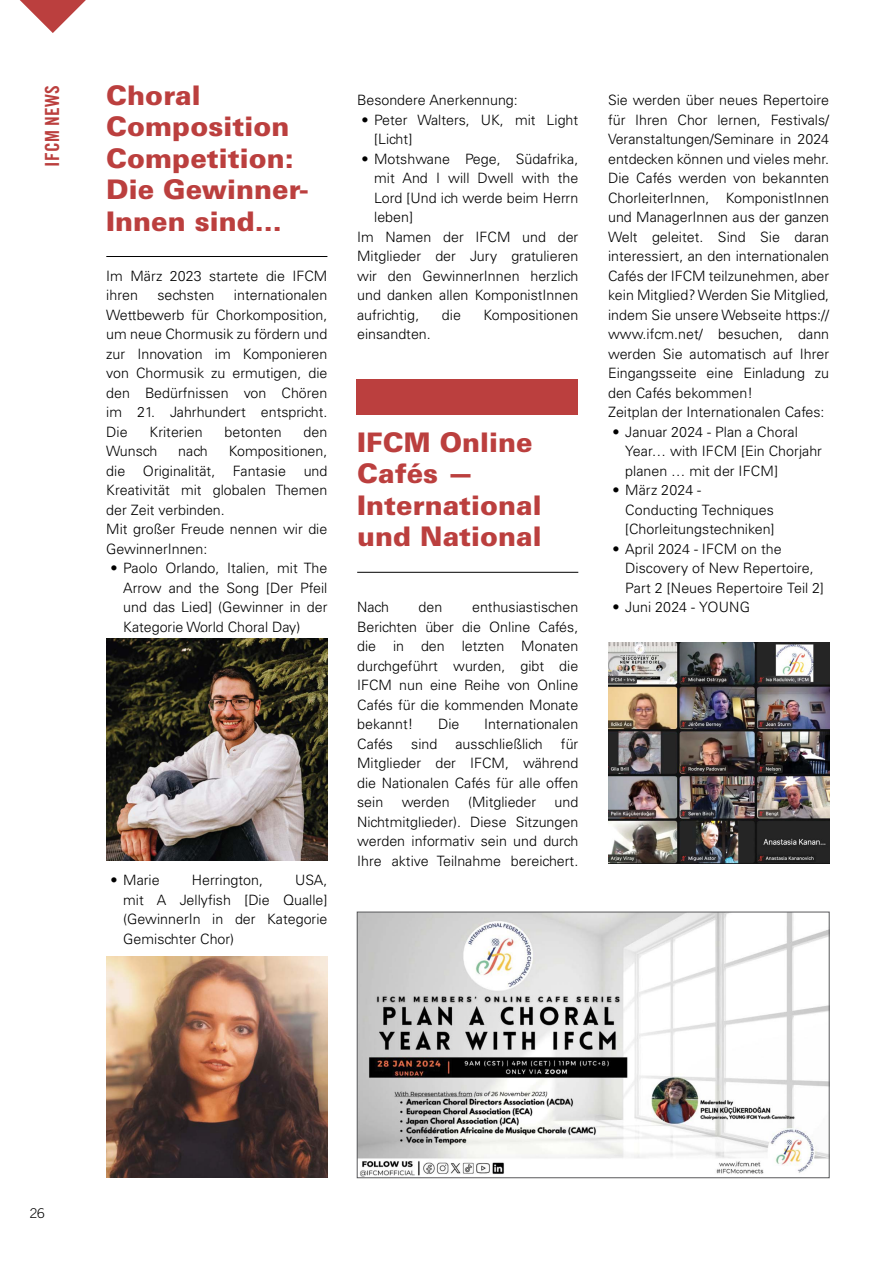
<style>
.page{position:relative;width:893px;height:1263px;background:#fff}
.page>*{position:absolute;margin:0;border:0;box-sizing:border-box;transform-origin:0 0}
.t1{font:900 27px/31.5px "Univers LT Std";color:#bb3f3e}
.t2{font:19.5px "Trade Gothic LT Std Bd Cn 20";letter-spacing:.01em;color:#bb3f3e}
.t3{font:300 14.25px/19.5px "Univers LT Std";color:#000}
.t4{font:300 13.5px "Trade Gothic LT Std";color:#000}
</style>
<div class="page">
<hr style="left:106px;top:256px;width:221px;height:1px;background:#000">
<svg style="left:20px;top:0;width:66px;height:33px"></svg>
<img style="left:359px;top:914px;width:468px;height:262px">
<div style="left:357px;top:912px;width:472px;height:266px;border:1px solid #58595b"></div>
<hr style="left:357px;top:572px;width:221px;height:1px;background:#000">
<div style="left:357px;top:379px;width:221px;height:36px;background:#bb3f3e"></div>
<img style="left:106px;top:639px;width:221px;height:221px">
<img style="left:106px;top:956px;width:221px;height:221px">
<img style="left:608px;top:642px;width:221px;height:222px">
<h1 class="t1" style="left:106px;top:79px;width:204px">Choral<br>Composition<br>Competition:<br>Die Gewinner-<br>Innen sind…</h1>
<p class="t3" style="left:106px;top:266px;width:223px">Im März 2023 startete die IFCM ihren</p>
<h2 class="t2" style="left:40px;top:167px;width:83px;rotate:-90deg">IFCM NEWS</h2>
<p class="t3" style="left:357px;top:90px;width:162px">Besondere Anerkennung:</p>
<p class="t3" style="left:374px;top:110px;width:206px;text-indent:-13px">• Peter Walters, UK, mit Light [Licht]</p>
<p class="t3" style="left:361px;top:149px;width:218px">• Motshwane Pege, Südafrika,</p>
<p class="t3" style="left:374px;top:168px;width:206px">mit And I will Dwell with the</p>
<p class="t3" style="left:374px;top:188px;width:206px">Lord [Und ich werde beim Herrn</p>
<p class="t3" style="left:374px;top:207px;width:40px">leben]</p>
<p class="t3" style="left:357px;top:227px;width:223px">Im Namen der IFCM und der</p>
<p class="t3" style="left:357px;top:246px;width:223px">Mitglieder der Jury gratulieren</p>
<p class="t3" style="left:357px;top:266px;width:223px">wir den GewinnerInnen herzlich</p>
<p class="t3" style="left:357px;top:285px;width:223px">und danken allen KomponistInnen</p>
<p class="t3" style="left:357px;top:305px;width:64px">aufrichtig,</p>
<p class="t3" style="left:442px;top:305px;width:21px">die</p>
<p class="t3" style="left:484px;top:305px;width:96px">Kompositionen</p>
<p class="t3" style="left:357px;top:324px;width:75px">einsandten.</p>
<p class="t3" style="left:106px;top:285px;width:223px;text-align:justify;text-indent:128px">internationalen Wettbewerb für Chorkomposition, um neue Chormusik zu fördern und zur Innovation im Komponieren von Chormusik zu ermutigen, die den Bedürfnissen von Chören im 21. Jahrhundert entspricht.<br>Die</p>
<p class="t3" style="left:157px;top:285px;width:59px">sechsten</p>
<p class="t3" style="left:150px;top:422px;width:55px">Kriterien</p>
<p class="t3" style="left:225px;top:422px;width:59px">betonten</p>
<p class="t3" style="left:304px;top:422px;width:25px">den</p>
<p class="t3" style="left:106px;top:441px;width:52px">Wunsch</p>
<p class="t3" style="left:178px;top:441px;width:31px">nach</p>
<h1 class="t1" style="left:357px;top:426px;width:186px">IFCM Online<br>Cafés —<br>International und National</h1>
<p class="t3" style="left:106px;top:441px;width:223px;text-indent:122px">Kompositionen, die Originalität, Fantasie und<br>Kreativität mit globalen Themen der Zeit verbinden.<br>Mit großer Freude nennen wir die<br>GewinnerInnen:</p>
<p class="t3" style="left:123px;top:558px;width:206px;text-align:justify;text-indent:-13px">• Paolo Orlando, Italien, mit The Arrow and the Song [Der Pfeil und das Lied] (Gewinner in der Kategorie World Choral Day)</p>
<p class="t3" style="left:357px;top:597px;width:223px;text-align:justify;text-indent:115px">enthusiastischen Berichten über die Online Cafés, die in den letzten Monaten durchgeführt wurden, gibt die IFCM nun eine Reihe von Online Cafés für die kommenden Monate bekannt!</p>
<p class="t3" style="left:357px;top:597px;width:33px">Nach</p>
<p class="t3" style="left:419px;top:597px;width:25px">den</p>
<p class="t3" style="left:438px;top:714px;width:23px">Die</p>
<p class="t3" style="left:484px;top:714px;width:96px">Internationalen</p>
<p class="t3" style="left:123px;top:870px;width:206px;text-align:justify;text-indent:172px">USA, mit A Jellyfish [Die Qualle] (GewinnerIn in der Kategorie Gemischter Chor)</p>
<p class="t3" style="left:111px;top:870px;width:51px">• Marie</p>
<p class="t3" style="left:192px;top:870px;width:73px">Herrington,</p>
<p class="t3" style="left:357px;top:734px;width:37px">Cafés</p>
<p class="t3" style="left:411px;top:734px;width:28px">sind</p>
<p class="t3" style="left:455px;top:734px;width:89px">ausschließlich</p>
<p class="t3" style="left:357px;top:734px;width:223px;text-align:justify;text-indent:204px">für Mitglieder der IFCM, während die Nationalen Cafés für alle offen sein</p>
<p class="t3" style="left:357px;top:792px;width:223px;text-align:justify;text-indent:197px">und Nichtmitglieder). Diese Sitzungen werden informativ sein und durch Ihre aktive Teilnahme bereichert.</p>
<p class="t3" style="left:402px;top:792px;width:50px">werden</p>
<p class="t3" style="left:468px;top:792px;width:70px">(Mitglieder</p>
<p class="t3" style="left:608px;top:90px;width:223px">Sie werden über neues Repertoire für Ihren Chor lernen, Festivals/ Veranstaltungen/Seminare in 2024 entdecken können und vieles mehr.<br>Die Cafés werden von bekannten ChorleiterInnen, KomponistInnen und ManagerInnen aus der ganzen Welt geleitet. Sind Sie daran interessiert, an den internationalen Cafés der IFCM teilzunehmen, aber kein Mitglied? Werden Sie Mitglied, indem Sie unsere Webseite https:// www.ifcm.net/ besuchen, dann werden Sie automatisch auf Ihrer Eingangsseite eine Einladung zu den Cafés bekommen!<br>Zeitplan der Internationalen Cafes:</p>
<p class="t3" style="left:625px;top:422px;width:198px;text-indent:-13px">• Januar 2024 - Plan a Choral<br>Year… with IFCM [Ein Chorjahr planen … mit der IFCM]</p>
<p class="t3" style="left:625px;top:480px;width:151px;text-indent:-13px">• März 2024 -<br>Conducting Techniques [Chorleitungstechniken]</p>
<p class="t3" style="left:625px;top:539px;width:200px;text-indent:-13px">• April 2024 - IFCM on the<br>Discovery of New Repertoire,<br>Part 2 [Neues Repertoire Teil 2]</p>
<p class="t3" style="left:612px;top:597px;width:139px">• Juni 2024 - YOUNG</p>
<p class="t4" style="left:30px;top:1205px;width:17px">26</p>
</div>
